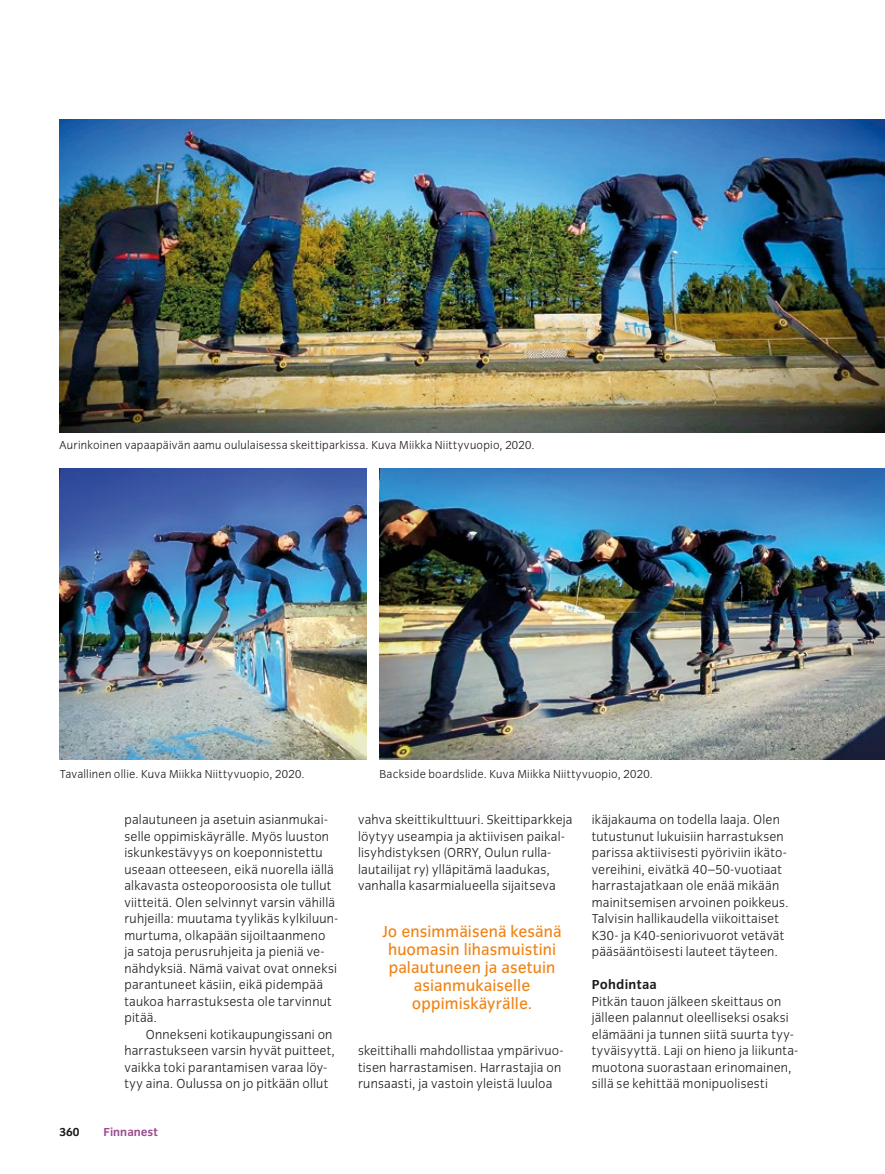
<style>
.page{position:relative;width:885px;height:1174px;background:#fff}
.page>*{position:absolute;margin:0;border:0;box-sizing:border-box;transform-origin:0 0}
.t1{font:16.5px/18px "Congress Sans";letter-spacing:.005em;color:#f08316;text-align:center}
.t2{font:300 13.5px/16.5px "Congress Sans";letter-spacing:.015em;color:#1b1b1a}
.t3{font:700 13.5px "Congress Sans";letter-spacing:.015em;color:#1b1b1a}
.t4{font:300 12px "Congress Sans";letter-spacing:.02em;color:#1b1b1a}
.t5{font:700 12px "Congress Sans";color:#9b4b8e}
.t6{font:700 12px "Congress Sans";color:#1b1b1a}
</style>
<div class="page">
<img style="left:60px;top:119px;width:824px;height:313px">
<img style="left:59px;top:468px;width:307px;height:291px">
<img style="left:379px;top:468px;width:505px;height:291px">
<p class="t4" style="left:59px;top:439px;width:477px">Aurinkoinen vapaapäivän aamu oululaisessa skeittiparkissa. Kuva Miikka Niittyvuopio, 2020.</p>
<p class="t4" style="left:60px;top:767px;width:246px">Tavallinen ollie. Kuva Miikka Niittyvuopio, 2020.</p>
<p class="t4" style="left:379px;top:767px;width:275px">Backside boardslide. Kuva Miikka Niittyvuopio, 2020.</p>
<p class="t2" style="left:124px;top:811px;width:215px">palautuneen ja asetuin asianmukai&shy;selle oppimiskäyrälle. Myös luuston iskunkestävyys on koeponnistettu useaan otteeseen, eikä nuorella iällä alkavasta osteoporoosista ole tullut viitteitä. Olen selvinnyt varsin vähillä ruhjeilla: muutama tyylikäs kylkiluun&shy;murtuma, olkapään sijoiltaanmeno ja satoja perusruhjeita ja pieniä ve&shy;nähdyksiä. Nämä vaivat ovat onneksi parantuneet käsiin, eikä pidempää taukoa harrastuksesta ole tarvinnut pitää.</p>
<p class="t2" style="left:124px;top:1026px;width:212px;text-indent:21px">Onnekseni kotikaupungissani on harrastukseen varsin hyvät puitteet, vaikka toki parantamisen varaa löy&shy;tyy aina. Oulussa on jo pitkään ollut</p>
<p class="t6" style="left:60px;top:1125px;width:22px">360</p>
<p class="t5" style="left:104px;top:1125px;width:56px">Finnanest</p>
<p class="t2" style="left:358px;top:811px;width:216px">vahva skeittikulttuuri. Skeittiparkkeja löytyy useampia ja aktiivisen paikal&shy;lisyhdistyksen (ORRY, Oulun rulla&shy;lautailijat ry) ylläpitämä laadukas, vanhalla kasarmialueella sijaitseva</p>
<p class="t1" style="left:382px;top:922px;width:181px">Jo ensimmäisenä kesänä huomasin lihasmuistini palautuneen ja asetuin asianmukaiselle oppimiskäyrälle.</p>
<p class="t2" style="left:358px;top:1042px;width:207px">skeittihalli mahdollistaa ympärivuo&shy;tisen harrastamisen. Harrastajia on runsaasti, ja vastoin yleistä luuloa</p>
<p class="t2" style="left:591px;top:811px;width:198px">ikäjakauma on todella laaja. Olen tutustunut lukuisiin harrastuksen parissa aktiivisesti pyöriviin ikäto&shy;vereihini, eivätkä 40–50-vuotiaat harrastajatkaan ole enää mikään mainitsemisen arvoinen poikkeus.<br>Talvisin hallikaudella viikoittaiset K30- ja K40-seniorivuorot vetävät pääsääntöisesti lauteet täyteen.</p>
<p class="t3" style="left:591px;top:977px;width:67px">Pohdintaa</p>
<p class="t2" style="left:591px;top:993px;width:208px">Pitkän tauon jälkeen skeittaus on jälleen palannut oleelliseksi osaksi elämääni ja tunnen siitä suurta tyy&shy;tyväisyyttä. Laji on hieno ja liikunta&shy;muotona suorastaan erinomainen, sillä se kehittää monipuolisesti</p>
</div>
